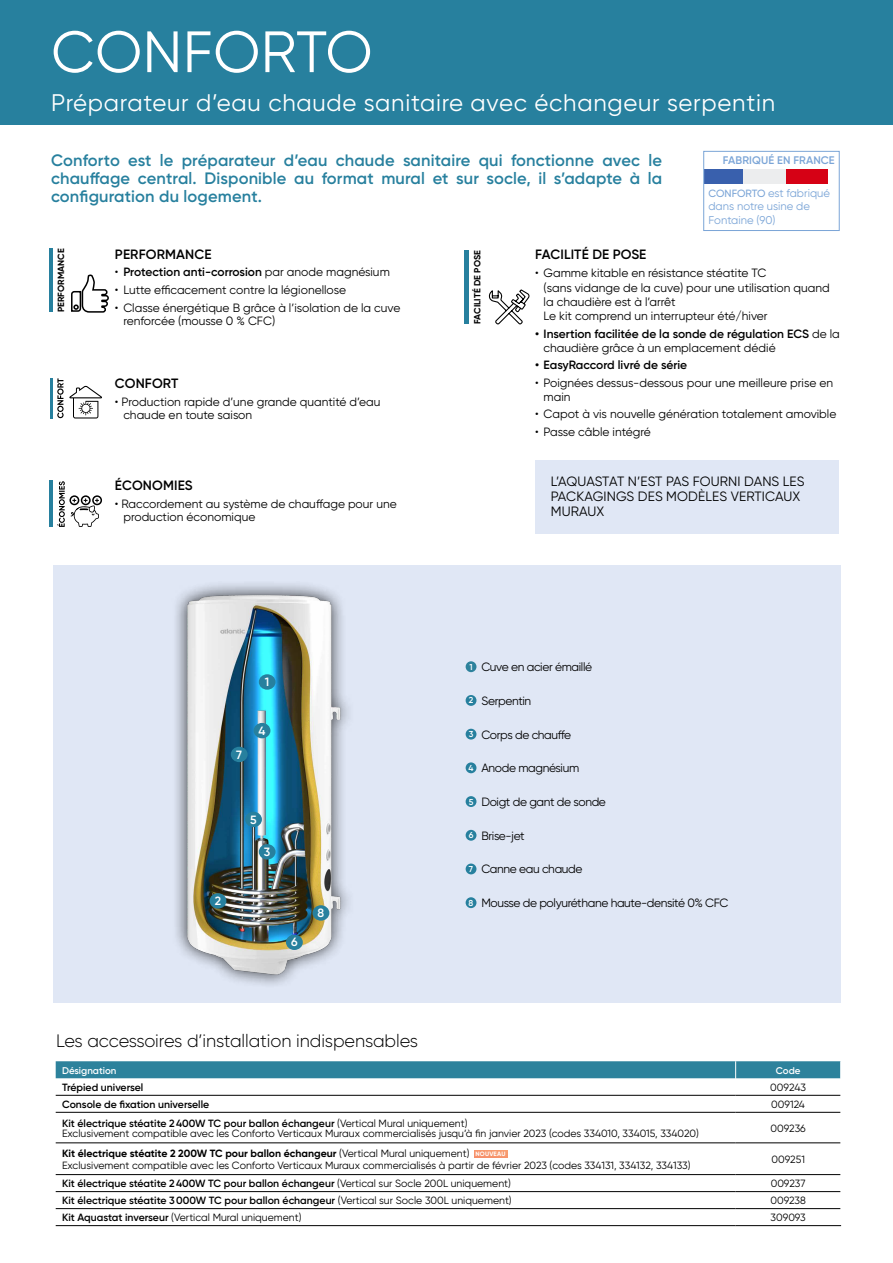
<style>
.page{position:relative;width:893px;height:1263px;background:#fff}
.page>*{position:absolute;margin:0;border:0;box-sizing:border-box;transform-origin:0 0}
.t1{font:58.2px "Gilroy";letter-spacing:.01em;color:#fff}
.t2{font:24px "Gilroy";letter-spacing:.03em;color:#fff}
.t3{font:300 18px "Gilroy";letter-spacing:-.005em;color:#000}
.t4{font:600 16.5px/18px "Gilroy";letter-spacing:.01em;color:#27809e;text-align:justify}
.t5{font:13.5px/15px "Gilroy";letter-spacing:.01em;color:#000}
.t6{font:600 13.5px "Gilroy";letter-spacing:.01em;color:#000}
.t7{font:12px/13.5px "Gilroy";color:#000}
.t8{font:600 12px/13.5px "Gilroy";letter-spacing:-.005em;color:#000}
.t9{font:12px "Gilroy";letter-spacing:-.03em;color:#000}
.t10{font:600 12px "Gilroy";color:#fff}
.t11{font:11.25px/13.5px "Gilroy";color:#7ba5d7}
.t12{font:600 10.95px "Gilroy";letter-spacing:.01em;color:#7ba5d7}
.t13{font:10.5px/10.5px "Gilroy";color:#000}
.t14{font:600 10.5px "Gilroy";color:#000}
.t15{font:500 10.5px "Gilroy";color:#7ba5d7}
.t16{font:600 9.75px "Gilroy";color:#fff}
.t17{font:700 9px "Gilroy";color:#000}
.t18{font:700 6.3px "Gilroy";letter-spacing:.035em;color:#fff}
.s1{font-weight:400}
.s2{font-weight:600;font-size:8.55px;color:#fff}
.s3{font-weight:600}
.s4{font-weight:700}
</style>
<div class="page">
<div style="left:0;top:0;width:893px;height:124px;background:#27809e"></div>
<div style="left:704px;top:170px;width:40px;height:14px;background:#3960ad"></div>
<div style="left:786px;top:170px;width:41px;height:14px;background:#d60115"></div>
<div style="left:744px;top:170px;width:42px;height:14px;background:#ecedee"></div>
<div style="left:703px;top:151px;width:137px;height:80px;border:1px solid #7ba5d7"></div>
<hr style="left:50px;top:378px;width:2px;height:40px;background:#27809e">
<svg style="left:57px;top:378px;width:45px;height:40px"></svg>
<hr style="left:50px;top:480px;width:3px;height:47px;background:#27809e">
<div style="left:92px;top:495px;width:10px;height:10px;border:1px solid #000;border-radius:50%"></div>
<div style="left:81px;top:495px;width:10px;height:10px;border:1px solid #000;border-radius:50%"></div>
<svg style="left:71px;top:498px;width:28px;height:29px"></svg>
<div style="left:69px;top:495px;width:10px;height:10px;border:1px solid #000;border-radius:50%"></div>
<svg style="left:57px;top:481px;width:8px;height:46px"></svg>
<hr style="left:50px;top:248px;width:3px;height:64px;background:#27809e">
<div style="left:54px;top:565px;width:787px;height:437px;background:#e0e7f5"></div>
<div style="left:466px;top:661px;width:10px;height:11px;background:#2d829c;border-radius:50%"></div>
<div style="left:466px;top:695px;width:10px;height:11px;background:#27809e;border-radius:50%"></div>
<div style="left:466px;top:729px;width:10px;height:10px;background:#27809e;border-radius:50%"></div>
<div style="left:466px;top:762px;width:10px;height:11px;background:#27809e;border-radius:50%"></div>
<div style="left:466px;top:796px;width:10px;height:11px;background:#27809e;border-radius:50%"></div>
<div style="left:466px;top:830px;width:10px;height:11px;background:#27809e;border-radius:50%"></div>
<div style="left:466px;top:863px;width:10px;height:11px;background:#27809e;border-radius:50%"></div>
<div style="left:466px;top:897px;width:10px;height:11px;background:#27809e;border-radius:50%"></div>
<img style="left:176px;top:583px;width:173px;height:399px">
<div style="left:259px;top:674px;width:17px;height:16px;background:#27809e;border-radius:50%"></div>
<div style="left:254px;top:723px;width:16px;height:15px;background:#27809e;border-radius:50%"></div>
<div style="left:210px;top:893px;width:16px;height:15px;background:#27809e;border-radius:50%"></div>
<div style="left:259px;top:844px;width:17px;height:15px;background:#27809e;border-radius:50%"></div>
<div style="left:245px;top:812px;width:17px;height:15px;background:#27809e;border-radius:50%"></div>
<div style="left:286px;top:934px;width:17px;height:16px;background:#27809e;border-radius:50%"></div>
<div style="left:231px;top:747px;width:17px;height:15px;background:#27809e;border-radius:50%"></div>
<div style="left:313px;top:905px;width:16px;height:16px;background:#27809e;border-radius:50%"></div>
<hr style="left:465px;top:250px;width:4px;height:74px;background:#27809e">
<svg style="left:71px;top:275px;width:38px;height:38px"></svg>
<svg style="left:488px;top:289px;width:42px;height:36px"></svg>
<svg style="left:56px;top:1061px;width:785px;height:51px"></svg>
<hr style="left:56px;top:1095px;width:680px;height:1px;background:#000">
<hr style="left:736px;top:1095px;width:104px;height:1px;background:#000">
<hr style="left:56px;top:1112px;width:680px;height:1px;background:#000">
<hr style="left:736px;top:1112px;width:104px;height:1px;background:#000">
<hr style="left:56px;top:1142px;width:680px;height:1px;background:#000">
<hr style="left:736px;top:1142px;width:104px;height:1px;background:#000">
<hr style="left:56px;top:1174px;width:680px;height:1px;background:#000">
<hr style="left:736px;top:1174px;width:104px;height:1px;background:#000">
<hr style="left:56px;top:1191px;width:680px;height:1px;background:#000">
<hr style="left:736px;top:1191px;width:104px;height:1px;background:#000">
<hr style="left:56px;top:1208px;width:680px;height:1px;background:#000">
<hr style="left:736px;top:1208px;width:104px;height:1px;background:#000">
<hr style="left:56px;top:1225px;width:680px;height:1px;background:#000">
<hr style="left:736px;top:1225px;width:105px;height:1px;background:#000">
<div style="left:474px;top:1150px;width:33px;height:8px;background:#f7966d"></div>
<div style="left:536px;top:460px;width:303px;height:73px;background:#e0e7f5"></div>
<h1 class="t1" style="left:51px;top:16px;width:323px">CONFORTO</h1>
<h2 class="t2" style="left:51px;top:88px;width:726px">Préparateur d’eau chaude sanitaire avec échangeur serpentin</h2>
<p class="t12" style="left:723px;top:153px;width:114px">Fabriqué en France</p>
<p class="t15" style="left:708px;top:186px;width:16px">CONFORTO</p>
<h3 class="t4" style="left:51px;top:151px;width:613px">Conforto est le préparateur d’eau chaude sanitaire qui fonctionne avec le chauffage central. Disponible au format mural et sur socle, il s’adapte à la configuration du logement.</h3>
<p class="t11" style="left:708px;top:186px;width:123px;text-indent:60px">est fabriqué dans notre usine de<br>Fontaine (90)</p>
<p class="t17" style="left:55px;top:312px;width:65px;rotate:-90deg">PERFORMANCE</p>
<p class="t6" style="left:115px;top:245px;width:97px">PERFORMANCE</p>
<p class="t8" style="left:115px;top:265px;width:276px"><span class="s1">•</span> Protection anti-corrosion <span class="s1">par anode magnésium</span></p>
<p class="t7" style="left:115px;top:283px;width:233px">• Lutte efficacement contre la légionellose</p>
<p class="t7" style="left:123px;top:301px;width:278px;text-indent:-9px">• Classe énergétique B grâce à l’isolation de la cuve renforcée (mousse 0 % CFC)</p>
<p class="t6" style="left:115px;top:375px;width:65px">Confort</p>
<p class="t7" style="left:123px;top:394px;width:258px;text-indent:-9px">• Production rapide d’une grande quantité d’eau chaude en toute saison</p>
<p class="t6" style="left:115px;top:477px;width:78px">Économies</p>
<p class="t7" style="left:123px;top:497px;width:275px;text-indent:-9px">• Raccordement au système de chauffage pour une production économique</p>
<p class="t17" style="left:472px;top:324px;width:74px;rotate:-90deg">facilité de pose</p>
<p class="t6" style="left:535px;top:245px;width:113px">FACILITé de pose</p>
<p class="t7" style="left:544px;top:266px;width:288px;line-height:14.4px;text-indent:-9px">• Gamme kitable en résistance stéatite TC<br>(sans vidange de la cuve) pour une utilisation quand la chaudière est à l’arrêt<br>Le kit comprend un interrupteur été/hiver</p>
<p class="t8" style="left:544px;top:327px;width:298px;text-indent:-9px">• Insertion facilitée de la sonde de régulation ECS <span class="s1">de la chaudière grâce à un emplacement dédié</span></p>
<p class="t8" style="left:535px;top:358px;width:154px">• EasyRaccord livré de série</p>
<p class="t7" style="left:544px;top:376px;width:291px;text-indent:-9px">• Poignées dessus-dessous pour une meilleure prise en main</p>
<p class="t7" style="left:535px;top:407px;width:303px">• Capot à vis nouvelle génération totalement amovible</p>
<p class="t7" style="left:535px;top:425px;width:117px">• Passe câble intégré</p>
<p class="t5" style="left:551px;top:474px;width:255px">L’AQUASTAT N’EST PAS FOURNI DANS LES<br>PACKAGINGS DES MODèLES VERTICAUX<br>MURAUX</p>
<p class="t10" style="left:265px;top:674px;width:6px">1</p>
<p class="t10" style="left:236px;top:747px;width:7px">7</p>
<p class="t10" style="left:259px;top:723px;width:8px">4</p>
<p class="t10" style="left:215px;top:893px;width:8px">2</p>
<p class="t10" style="left:250px;top:812px;width:8px">5</p>
<p class="t10" style="left:264px;top:844px;width:8px">3</p>
<p class="t10" style="left:291px;top:935px;width:8px">6</p>
<p class="t10" style="left:318px;top:905px;width:8px">8</p>
<h3 class="t3" style="left:56px;top:1029px;width:364px">Les accessoires d’installation indispensables</h3>
<p class="t9" style="left:469px;top:659px;width:124px"><span class="s2">1</span> Cuve en acier émaillé</p>
<p class="t9" style="left:469px;top:693px;width:64px"><span class="s2">2</span> Serpentin</p>
<p class="t9" style="left:469px;top:727px;width:104px"><span class="s2">3</span> Corps de chauffe</p>
<p class="t9" style="left:469px;top:761px;width:112px"><span class="s2">4</span> Anode magnésium</p>
<p class="t9" style="left:469px;top:794px;width:139px"><span class="s2">5</span> Doigt de gant de sonde</p>
<p class="t9" style="left:469px;top:828px;width:57px"><span class="s2">6</span> Brise-jet</p>
<p class="t9" style="left:469px;top:862px;width:115px"><span class="s2">7</span> Canne eau chaude</p>
<p class="t9" style="left:469px;top:895px;width:261px"><span class="s2">8</span> Mousse de polyuréthane haute-densité 0% CFC</p>
<p class="t16" style="left:62px;top:1064px;width:56px">Désignation</p>
<p class="t16" style="left:776px;top:1064px;width:26px">Code</p>
<p class="t14" style="left:62px;top:1081px;width:83px">Trépied universel</p>
<p class="t13" style="left:770px;top:1082px;width:37px">009243</p>
<p class="t14" style="left:62px;top:1098px;width:149px">Console de fixation universelle</p>
<p class="t13" style="left:771px;top:1099px;width:35px">009124</p>
<p class="t13" style="left:62px;top:1117px;width:638px"><span class="s3">Kit électrique stéatite 2400W TC pour ballon échangeur</span> (Vertical Mural uniquement)<br>Exclusivement compatible avec les Conforto Verticaux Muraux commercialisés jusqu’à fin janvier 2023 (codes 334010, 334015, 334020)</p>
<p class="t13" style="left:770px;top:1123px;width:37px">009236</p>
<p class="t13" style="left:62px;top:1147px;width:630px;line-height:12px"><span class="s4">Kit électrique stéatite 2 200W TC pour ballon échangeur</span> (Vertical Mural uniquement)<br>Exclusivement compatible avec les Conforto Verticaux Muraux commercialisés à partir de février 2023 (codes 334131, 334132, 334133)</p>
<p class="t13" style="left:771px;top:1154px;width:35px">009251</p>
<p class="t14" style="left:62px;top:1177px;width:450px">Kit électrique stéatite 2400W TC pour ballon échangeur <span class="s1">(Vertical sur Socle 200L uniquement)</span></p>
<p class="t13" style="left:771px;top:1178px;width:36px">009237</p>
<p class="t14" style="left:62px;top:1194px;width:451px">Kit électrique stéatite 3000W TC pour ballon échangeur <span class="s1">(Vertical sur Socle 300L uniquement)</span></p>
<p class="t13" style="left:770px;top:1195px;width:37px">009238</p>
<p class="t13" style="left:62px;top:1212px;width:241px"><span class="s3">Kit Aquastat inverseur</span> (Vertical Mural uniquement)</p>
<p class="t13" style="left:771px;top:1212px;width:37px">309093</p>
<p class="t18" style="left:475px;top:1150px;width:32px">NOUVEAU</p>
</div>
